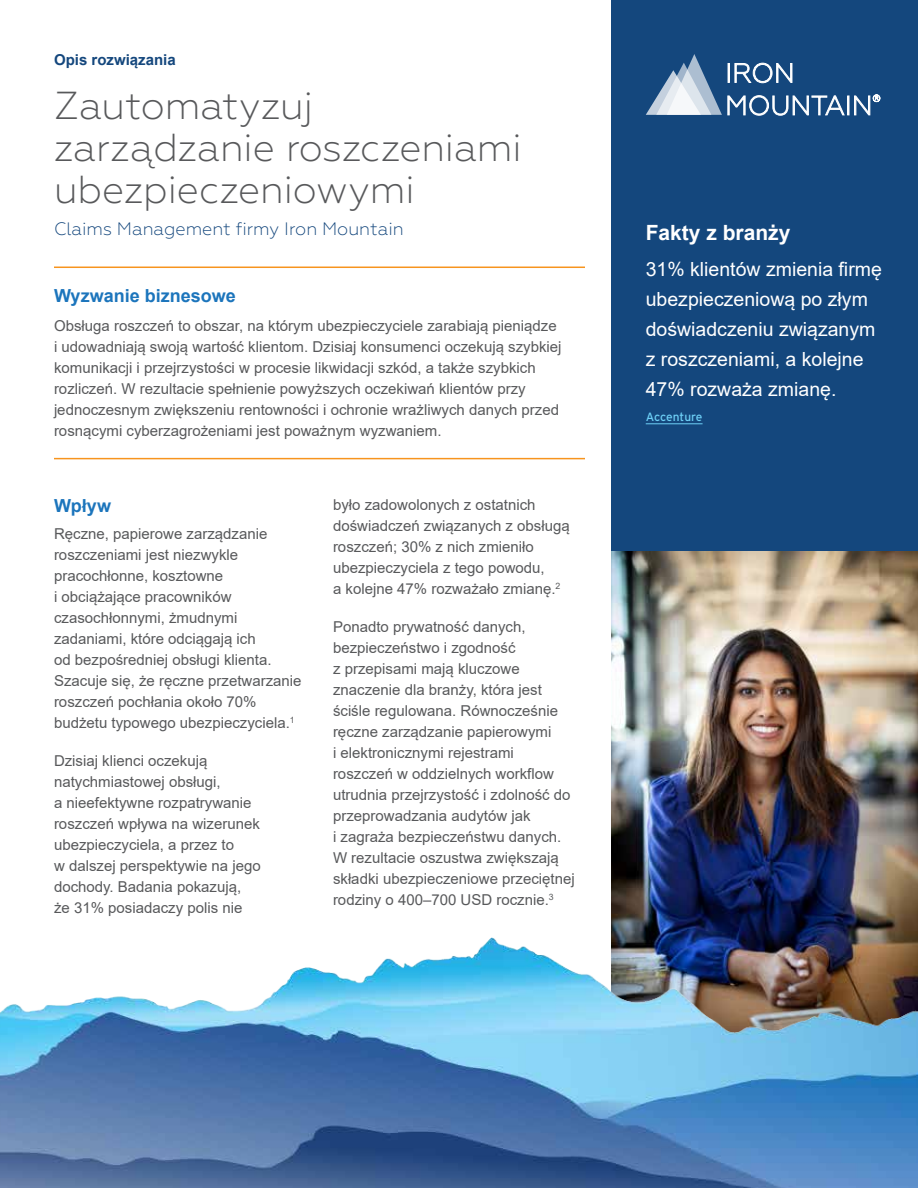
<style>
.page{position:relative;width:918px;height:1188px;background:#fff}
.page>*{position:absolute;margin:0;border:0;box-sizing:border-box;transform-origin:0 0}
.t1{font:300 39px/42px "Geometria";letter-spacing:-.005em;color:#58595b}
.t2{font:700 21px "Arial";color:#fff}
.t3{font:19.5px/30px "Arial";color:#fff}
.t4{font:300 18px "Geometria";color:#14477d}
.t5{font:700 18px "Arial";color:#1c75bc}
.t6{font:15px/21px "Arial";color:#58595b}
.t7{font:700 15px "Arial";color:#14477d}
.t8{font:12px "Interstate";letter-spacing:-.01em;color:#6dcff6}
</style>
<div class="page">
<div style="left:611px;top:0;width:307px;height:551px;background:#14477d"></div>
<div style="left:728px;top:63px;width:2px;height:20px;border:1px solid #fff"></div>
<svg style="left:735px;top:63px;width:57px;height:20px"></svg>
<svg style="left:728px;top:95px;width:152px;height:20px"></svg>
<svg style="left:646px;top:54px;width:76px;height:61px"></svg>
<img style="left:611px;top:551px;width:307px;height:386px">
<img style="left:0;top:937px;width:918px;height:251px">
<hr style="left:646px;top:423px;width:57px;height:1px;background:#6dcff6">
<hr style="left:54px;top:267px;width:531px;height:1px;background:#f7941e">
<hr style="left:54px;top:458px;width:531px;height:1px;background:#f7941e">
<p class="t7" style="left:54px;top:49px;width:123px">Opis rozwiązania</p>
<h1 class="t1" style="left:54px;top:84px;width:470px">Zautomatyzuj zarządzanie roszczeniami ubezpieczeniowymi</h1>
<p class="t4" style="left:54px;top:218px;width:351px">Claims Management firmy Iron Mountain</p>
<p class="t5" style="left:54px;top:283px;width:183px">Wyzwanie biznesowe</p>
<p class="t6" style="left:54px;top:315px;width:509px">Obsługa roszczeń to obszar, na którym ubezpieczyciele zarabiają pieniądze i udowadniają swoją wartość klientom. Dzisiaj konsumenci oczekują szybkiej komunikacji i przejrzystości w procesie likwidacji szkód, a także szybkich rozliczeń. W rezultacie spełnienie powyższych oczekiwań klientów przy jednoczesnym zwiększeniu rentowności i ochronie wrażliwych danych przed rosnącymi cyberzagrożeniami jest poważnym wyzwaniem.</p>
<p class="t5" style="left:54px;top:493px;width:59px">Wpływ</p>
<p class="t6" style="left:54px;top:524px;width:249px">Ręczne, papierowe zarządzanie roszczeniami jest niezwykle pracochłonne, kosztowne<br>i obciążające pracowników czasochłonnymi, żmudnymi zadaniami, które odciągają ich<br>od bezpośredniej obsługi klienta.<br>Szacuje się, że ręczne przetwarzanie roszczeń pochłania około 70% budżetu typowego ubezpieczyciela.<sup>1</sup></p>
<p class="t6" style="left:54px;top:750px;width:208px">Dzisiaj klienci oczekują natychmiastowej obsługi,<br>a nieefektywne rozpatrywanie roszczeń wpływa na wizerunek ubezpieczyciela, a przez to<br>w dalszej perspektywie na jego dochody. Badania pokazują, że 31% posiadaczy polis nie</p>
<p class="t6" style="left:333px;top:494px;width:238px">było zadowolonych z ostatnich doświadczeń związanych z obsługą roszczeń; 30% z nich zmieniło ubezpieczyciela z tego powodu,<br>a kolejne 47% rozważało zmianę.<sup>2</sup></p>
<p class="t6" style="left:333px;top:616px;width:243px">Ponadto prywatność danych, bezpieczeństwo i zgodność<br>z przepisami mają kluczowe znaczenie dla branży, która jest ściśle regulowana. Równocześnie ręczne zarządzanie papierowymi<br>i elektronicznymi rejestrami roszczeń w oddzielnych workflow utrudnia przejrzystość i zdolność do przeprowadzania audytów jak<br>i zagraża bezpieczeństwu danych.<br>W rezultacie oszustwa zwiększają składki ubezpieczeniowe przeciętnej rodziny o 400–700 USD rocznie.<sup>3</sup></p>
<h2 class="t2" style="left:646px;top:218px;width:146px">Fakty z branży</h2>
<h3 class="t3" style="left:646px;top:254px;width:238px">31% klientów zmienia firmę ubezpieczeniową po złym doświadczeniu związanym z roszczeniami, a kolejne<br>47% rozważa zmianę.</h3>
<p class="t8" style="left:646px;top:409px;width:58px">Accenture</p>
</div>
